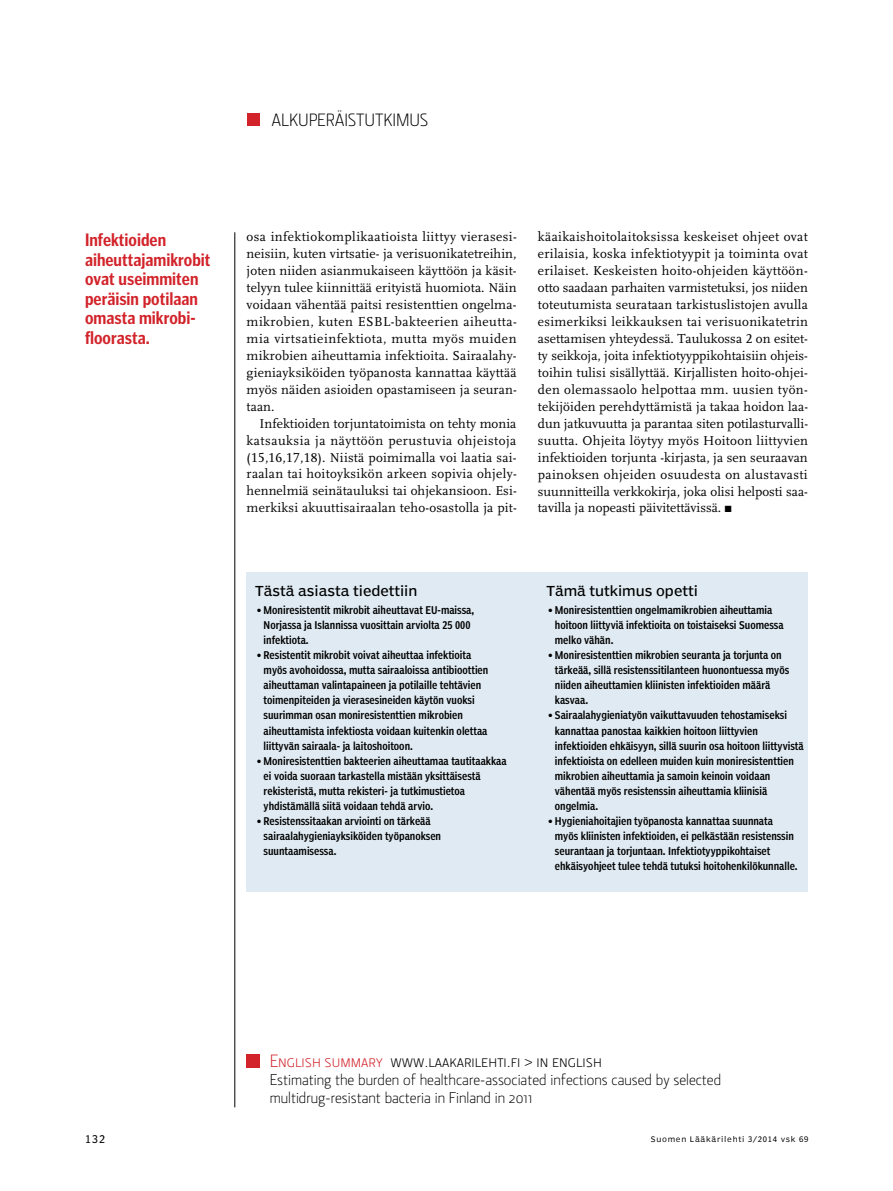
<style>
.page{position:relative;width:893px;height:1191px;background:#fff}
.page>*{position:absolute;margin:0;border:0;box-sizing:border-box;transform-origin:0 0}
.t1{font:700 18px/19.5px "Poynter Gothic Text Cond";color:#d2232a}
.t2{font:18px "Section Light Caps";color:#000}
.t3{font:18px "Section Light Caps";letter-spacing:.04em;color:#000}
.t4{font:300 15.75px/18px "Section";color:#000}
.t5{font:13.5px/17px "Scala LF";letter-spacing:.01em;color:#000;text-align:justify}
.t6{font:13.5px "Poynter Agate One";color:#000}
.t7{font:10.5px/15px "Poynter Agate Two Comp";color:#000}
.t8{font:10.5px "Poynter Agate Zero";color:#000}
.t9{font:7.5px "Poynter Agate Zero";letter-spacing:.1em;color:#000}
.s1{color:#d2232a}
</style>
<div class="page">
<div style="left:247px;top:113px;width:12px;height:12px;background:#d2232a"></div>
<hr style="left:235px;top:232px;width:1px;height:875px;background:#000">
<div style="left:247px;top:572px;width:561px;height:319px;background:#dfeaf2"></div>
<div style="left:246px;top:1054px;width:14px;height:14px;background:#d2232a"></div>
<h1 class="t3" style="left:271px;top:110px;width:158px">Alkuperäistutkimus</h1>
<h1 class="t1" style="left:85px;top:230px;width:127px">Infektioiden aiheuttajamikrobit ovat useimmiten peräisin potilaan omasta mikrobi&shy;floorasta.</h1>
<p class="t5" style="left:247px;top:228px;width:272px">osa infektiokomplikaatioista liittyy vierasesi&shy;neisiin, kuten virtsatie- ja verisuonikatetreihin, joten niiden asianmukaiseen käyttöön ja käsit&shy;telyyn tulee kiinnittää erityistä huomiota. Näin voidaan vähentää paitsi resistenttien ongelma&shy;mikrobien, kuten ESBL-bakteerien aiheutta&shy;mia virtsatieinfektiota, mutta myös muiden mikrobien aiheuttamia infektioita. Sairaalahy&shy;gieniayksiköiden työpanosta kannattaa käyttää myös näiden asioiden opastamiseen ja seuran&shy;taan.</p>
<p class="t5" style="left:247px;top:415px;width:272px;text-indent:13px">Infektioiden torjuntatoimista on tehty monia katsauksia ja näyttöön perustuvia ohjeistoja (15,16,17,18). Niistä poimimalla voi laatia sai&shy;raalan tai hoitoyksikön arkeen sopivia ohjely&shy;hennelmiä seinätauluksi tai ohjekansioon. Esi&shy;merkiksi akuuttisairaalan teho-osastolla ja pit-</p>
<p class="t5" style="left:538px;top:228px;width:272px">käaikaishoitolaitoksissa keskeiset ohjeet ovat erilaisia, koska infektiotyypit ja toiminta ovat erilaiset. Keskeisten hoito-ohjeiden käyttöön&shy;otto saadaan parhaiten varmistetuksi, jos niiden toteutumista seurataan tarkistuslistojen avulla esimerkiksi leikkauksen tai verisuonikatetrin asettamisen yhteydessä. Taulukossa 2 on esitet&shy;ty seikkoja, joita infektiotyyppikohtaisiin ohjeis&shy;toihin tulisi sisällyttää. Kirjallisten hoito-ohjei&shy;den olemassaolo helpottaa mm. uusien työn&shy;tekijöiden perehdyttämistä ja takaa hoidon laa&shy;dun jatkuvuutta ja parantaa siten potilasturvalli&shy;suutta. Ohjeita löytyy myös Hoitoon liittyvien infektioiden torjunta -kirjasta, ja sen seuraavan painoksen ohjeiden osuudesta on alustavasti suunnitteilla verkkokirja, joka olisi helposti saa&shy;tavilla ja nopeasti päivitettävissä. ■</p>
<p class="t6" style="left:255px;top:583px;width:164px">Tästä asiasta tiedettiin</p>
<p class="t7" style="left:264px;top:603px;width:212px;text-indent:-6px">• Moniresistentit mikrobit aiheuttavat EU-maissa,<br>Norjassa ja Islannissa vuosittain arviolta 25 000 infektiota.</p>
<p class="t7" style="left:264px;top:648px;width:226px;text-indent:-6px">• Resistentit mikrobit voivat aiheuttaa infektioita myös avohoidossa, mutta sairaaloissa antibioottien aiheuttaman valintapaineen ja potilaille tehtävien toimenpiteiden ja vierasesineiden käytön vuoksi suurimman osan moniresistenttien mikrobien aiheuttamista infektiosta voidaan kuitenkin olettaa liittyvän sairaala- ja laitoshoitoon.</p>
<p class="t7" style="left:264px;top:753px;width:245px;text-indent:-6px">• Moniresistenttien bakteerien aiheuttamaa tautitaakkaa ei voida suoraan tarkastella mistään yksittäisestä rekisteristä, mutta rekisteri- ja tutkimustietoa yhdistämällä siitä voidaan tehdä arvio.</p>
<p class="t7" style="left:264px;top:813px;width:179px;text-indent:-6px">• Resistenssitaakan arviointi on tärkeää sairaalahygieniayksiköiden työpanoksen suuntaamisessa.</p>
<p class="t6" style="left:546px;top:583px;width:153px">Tämä tutkimus opetti</p>
<p class="t7" style="left:555px;top:603px;width:230px;text-indent:-6px">• Moniresistenttien ongelmamikrobien aiheuttamia hoitoon liittyviä infektioita on toistaiseksi Suomessa melko vähän.</p>
<p class="t7" style="left:555px;top:648px;width:236px;text-indent:-6px">• Moniresistenttien mikrobien seuranta ja torjunta on tärkeää, sillä resistenssitilanteen huonontuessa myös niiden aiheuttamien kliinisten infektioiden määrä kasvaa.</p>
<p class="t7" style="left:555px;top:708px;width:250px;text-indent:-6px">• Sairaalahygieniatyön vaikuttavuuden tehostamiseksi kannattaa panostaa kaikkien hoitoon liittyvien infektioiden ehkäisyyn, sillä suurin osa hoitoon liittyvistä infektioista on edelleen muiden kuin moniresistenttien mikrobien aiheuttamia ja samoin keinoin voidaan vähentää myös resistenssin aiheuttamia kliinisiä ongelmia.</p>
<p class="t7" style="left:555px;top:813px;width:244px;text-indent:-6px">• Hygieniahoitajien työpanosta kannattaa suunnata myös kliinisten infektioiden, ei pelkästään resistenssin seurantaan ja torjuntaan. Infektiotyyppikohtaiset ehkäisyohjeet tulee tehdä tutuksi hoitohenkilökunnalle.</p>
<h1 class="t2" style="left:270px;top:1050px;width:334px"><span class="s1">English summary</span> www.laakarilehti.fi &gt; in english</h1>
<h2 class="t4" style="left:270px;top:1070px;width:453px">Estimating the burden of healthcare-associated infections caused by selected multidrug-resistant bacteria in Finland in 2011</h2>
<p class="t8" style="left:85px;top:1132px;width:22px">132</p>
<p class="t9" style="left:651px;top:1135px;width:159px">Suomen Lääkärilehti 3/2014 vsk 69</p>
</div>
